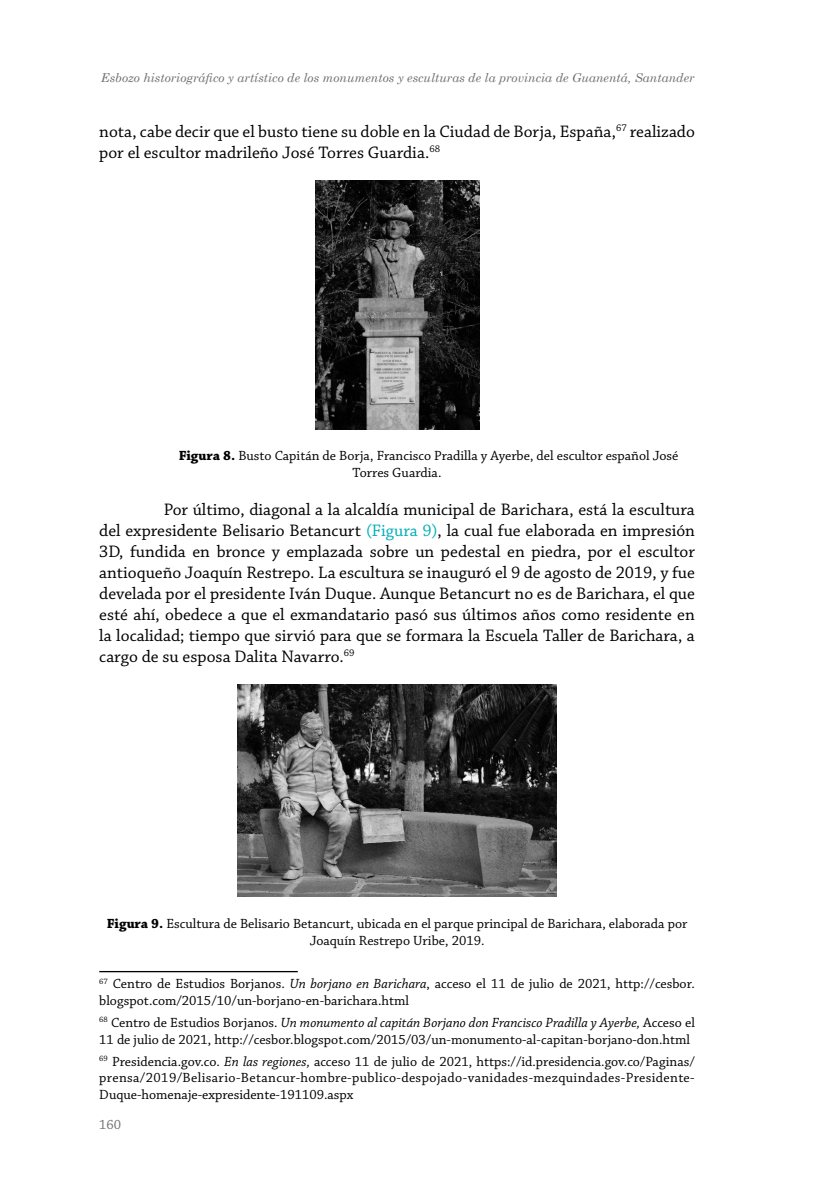
<style>
.page{position:relative;width:819px;height:1191px;background:#fff}
.page>*{position:absolute;margin:0;border:0;box-sizing:border-box;transform-origin:0 0}
.t1{font:17.5px/21px "Chaparral Pro";color:#000}
.t2{font:14px/16.8px "Chaparral Pro";color:#000}
.t3{font:14px "Chaparral Pro";color:#706f6f}
.t4{font:italic 12.25px "Century Schoolbook";color:#706f6f}
.s1{font-weight:700}
.s2{color:#00adba}
.s3{font-style:italic}
</style>
<div class="page">
<img style="left:315px;top:181px;width:164px;height:248px">
<img style="left:238px;top:684px;width:318px;height:213px">
<hr style="left:99px;top:971px;width:199px;height:1px;background:#000">
<p class="t4" style="left:101px;top:69px;width:595px">Esbozo historiográfico y artístico de los monumentos y esculturas de la provincia de Guanentá, Santander</p>
<p class="t1" style="left:99px;top:122px;width:597px">nota, cabe decir que el busto tiene su doble en la Ciudad de Borja, España,<sup>67</sup> realizado por el escultor madrileño José Torres Guardia.<sup>68</sup></p>
<p class="t2" style="left:352px;top:448px;width:327px;text-indent:-174px"><span class="s1">Figura 8.</span> Busto Capitán de Borja, Francisco Pradilla y Ayerbe, del escultor español José<br>Torres Guardia.</p>
<p class="t1" style="left:99px;top:499px;width:597px;text-align:justify;text-indent:64px">Por último, diagonal a la alcaldía municipal de Barichara, está la escultura del expresidente Belisario Betancurt <span class="s2">(Figura 9)</span>, la cual fue elaborada en impresión 3D, fundida en bronce y emplazada sobre un pedestal en piedra, por el escultor antioqueño Joaquín Restrepo. La escultura se inauguró el 9 de agosto de 2019, y fue develada por el presidente Iván Duque. Aunque Betancurt no es de Barichara, el que esté ahí, obedece a que el exmandatario pasó sus últimos años como residente en la localidad; tiempo que sirvió para que se formara la Escuela Taller de Barichara, a cargo de su esposa Dalita Navarro.<sup>69</sup></p>
<p class="t2" style="left:107px;top:915px;width:582px;text-align:center"><span class="s1">Figura 9.</span> Escultura de Belisario Betancurt, ubicada en el parque principal de Barichara, elaborada por<br>Joaquín Restrepo Uribe, 2019.</p>
<p class="t2" style="left:99px;top:976px;width:597px"><sup>67</sup> Centro de Estudios Borjanos. <span class="s3">Un borjano en Barichara</span>, acceso el 11 de julio de 2021, http://cesbor. blogspot.com/2015/10/un-borjano-en-barichara.html</p>
<p class="t2" style="left:99px;top:1014px;width:597px"><sup>68</sup> Centro de Estudios Borjanos. <span class="s3">Un monumento al capitán Borjano don Francisco Pradilla y Ayerbe,</span> Acceso el<br>11 de julio de 2021, http://cesbor.blogspot.com/2015/03/un-monumento-al-capitan-borjano-don.html</p>
<p class="t2" style="left:99px;top:1053px;width:597px;text-align:justify"><sup>69</sup> Presidencia.gov.co. <span class="s3">En las regiones,</span> acceso 11 de julio de 2021, https://id.presidencia.gov.co/Paginas/ prensa/2019/Belisario-Betancur-hombre-publico-despojado-vanidades-mezquindades-Presidente-Duque-homenaje-expresidente-191109.aspx</p>
<p class="t3" style="left:99px;top:1117px;width:24px">160</p>
</div>
